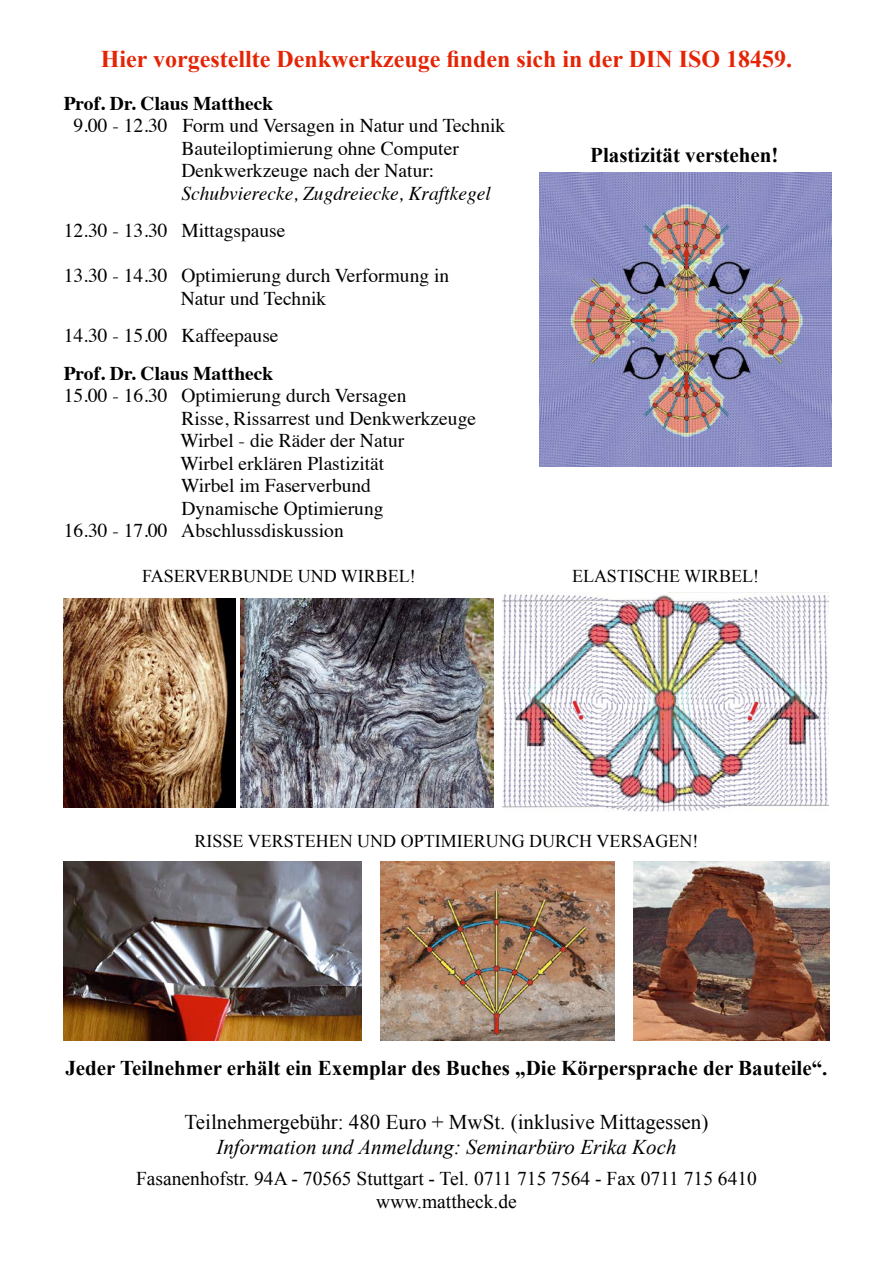
<style>
.page{position:relative;width:893px;height:1263px;background:#fff}
.page>*{position:absolute;margin:0;border:0;box-sizing:border-box;transform-origin:0 0}
.t1{font:700 24px "Times New Roman";color:#e52406}
.t2{font:700 21px "Times New Roman";color:#000}
.t3{font:21px "Times New Roman";color:#000}
.t4{font:italic 21px "Times New Roman";color:#000}
.t5{font:19.5px/22.5px "Times";color:#000}
.t6{font:19.5px/23.4px "Times New Roman";color:#000;text-align:center}
.t7{font:700 19.5px "Times";color:#000}
.t8{font:italic 19.5px "Times";color:#000}
.t9{font:18px "Times New Roman";color:#000}
</style>
<div class="page">
<img style="left:540px;top:172px;width:292px;height:294px">
<img style="left:503px;top:592px;width:325px;height:220px">
<img style="left:64px;top:862px;width:298px;height:178px">
<img style="left:64px;top:599px;width:172px;height:208px">
<img style="left:240px;top:599px;width:253px;height:208px">
<img style="left:381px;top:862px;width:233px;height:178px">
<img style="left:633px;top:862px;width:196px;height:178px">
<p class="t1" style="left:101px;top:43px;width:693px">Hier vorgestellte Denkwerkzeuge finden sich in der DIN ISO 18459.</p>
<p class="t7" style="left:64px;top:84px;width:211px">Prof. Dr. Claus Mattheck</p>
<p class="t5" style="left:181px;top:113px;width:325px;text-indent:-108px">9.00 - 12.30 Form und Versagen in Natur und Technik<br>Bauteiloptimierung ohne Computer<br>Denkwerkzeuge nach der Natur:</p>
<p class="t8" style="left:181px;top:176px;width:311px">Schubvierecke, Zugdreiecke, Kraftkegel</p>
<p class="t5" style="left:64px;top:218px;width:223px">12.30 - 13.30 Mittagspause</p>
<p class="t5" style="left:64px;top:263px;width:387px;text-align:center">13.30 - 14.30 Optimierung durch Verformung in<br>Natur und Technik</p>
<p class="t5" style="left:64px;top:323px;width:216px">14.30 - 15.00 Kaffeepause</p>
<p class="t7" style="left:64px;top:354px;width:211px">Prof. Dr. Claus Mattheck</p>
<p class="t5" style="left:64px;top:383px;width:344px">15.00 - 16.30 Optimierung durch Versagen</p>
<p class="t5" style="left:181px;top:405px;width:296px">Risse, Rissarrest und Denkwerkzeuge</p>
<p class="t5" style="left:180px;top:428px;width:225px">Wirbel - die Räder der Natur</p>
<p class="t5" style="left:180px;top:450px;width:205px">Wirbel erklären Plastizität</p>
<p class="t5" style="left:181px;top:473px;width:191px">Wirbel im Faserverbund</p>
<p class="t5" style="left:181px;top:495px;width:204px">Dynamische Optimierung</p>
<p class="t5" style="left:64px;top:518px;width:282px">16.30 - 17.00 Abschlussdiskussion</p>
<p class="t2" style="left:590px;top:140px;width:190px">Plastizität verstehen!</p>
<p class="t9" style="left:142px;top:564px;width:275px">FASERVERBUNDE UND WIRBEL!</p>
<p class="t9" style="left:572px;top:564px;width:189px">ELASTISCHE WIRBEL!</p>
<p class="t9" style="left:195px;top:829px;width:505px">RISSE VERSTEHEN UND OPTIMIERUNG DURCH VERSAGEN!</p>
<p class="t2" style="left:65px;top:1054px;width:763px">Jeder Teilnehmer erhält ein Exemplar des Buches „Die Körpersprache der Bauteile“.</p>
<p class="t3" style="left:185px;top:1107px;width:525px">Teilnehmergebühr: 480 Euro + MwSt. (inklusive Mittagessen)</p>
<p class="t4" style="left:216px;top:1132px;width:462px">Information und Anmeldung: Seminarbüro Erika Koch</p>
<p class="t6" style="left:136px;top:1166px;width:622px">Fasanenhofstr. 94A - 70565 Stuttgart - Tel. 0711 715 7564 - Fax 0711 715 6410 www.mattheck.de</p>
</div>
